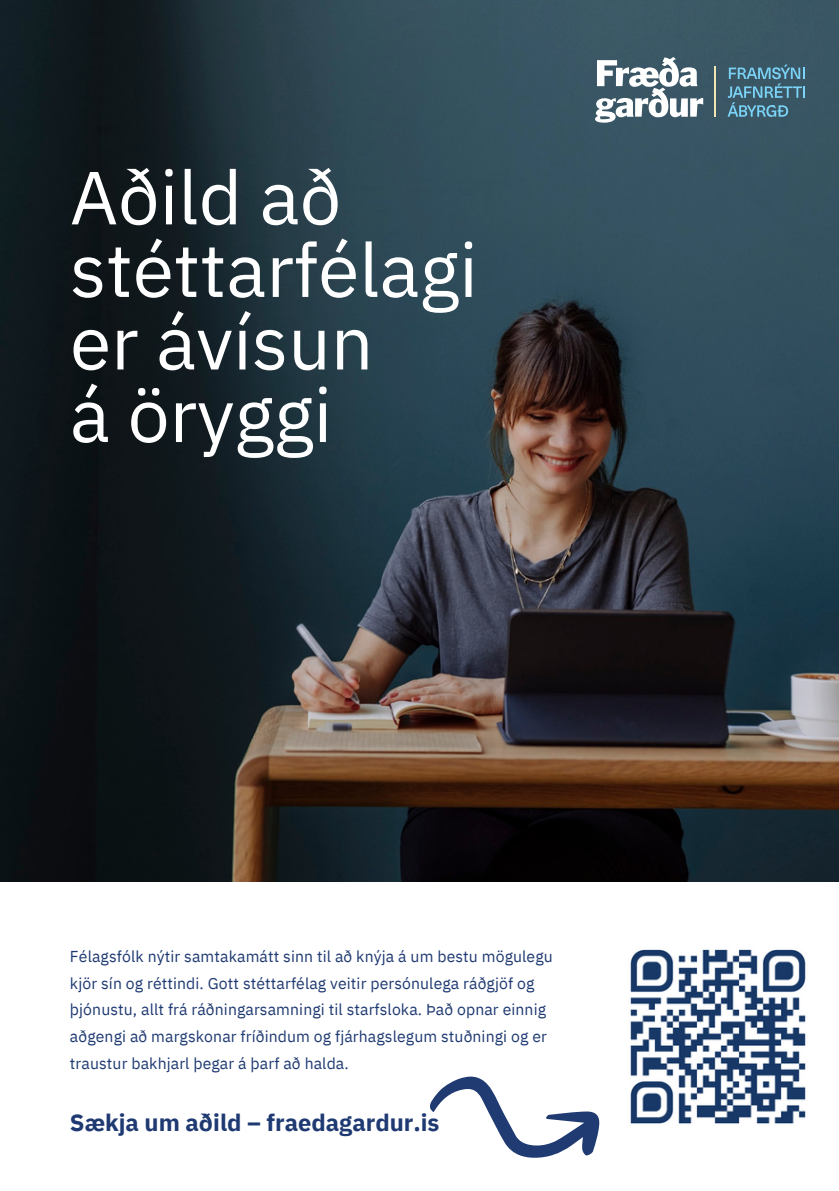
<style>
.page{position:relative;width:839px;height:1191px;background:#fff}
.page>*{position:absolute;margin:0;border:0;box-sizing:border-box;transform-origin:0 0}
.t1{font:75px/72.6px "IBM Plex Sans";color:#fff}
.t2{font:700 23.6px "IBM Plex Sans";color:#1f3a72}
.t3{font:15.8px/26.6px "IBM Plex Sans";letter-spacing:.005em;color:#1f3a72}
</style>
<div class="page">
<img style="left:0;top:0;width:838px;height:882px">
<img style="left:630px;top:949px;width:176px;height:175px">
<svg style="left:430px;top:1077px;width:169px;height:81px"></svg>
<svg style="left:595px;top:57px;width:108px;height:66px"></svg>
<svg style="left:727px;top:65px;width:77px;height:52px;background:#4a778a"></svg>
<hr style="left:714px;top:66px;width:1px;height:51px;background:#f1e5b3">
<p class="t1" style="left:70px;top:160px;width:409px">Aðild að stéttarfélagi er ávísun</p>
<p class="t1" style="left:70px;top:378px;width:264px">á öryggi</p>
<p class="t3" style="left:70px;top:943px;width:484px">Félagsfólk nýtir samtakamátt sinn til að knýja á um bestu mögulegu kjör sín og réttindi. Gott stéttarfélag veitir persónulega ráðgjöf og þjónustu, allt frá ráðningarsamningi til starfsloka. Það opnar einnig aðgengi að margskonar fríðindum og fjárhagslegum stuðningi og er traustur bakhjarl þegar á þarf að halda.</p>
<p class="t2" style="left:70px;top:1107px;width:371px">Sækja um aðild – fraedagardur.is</p>
</div>
